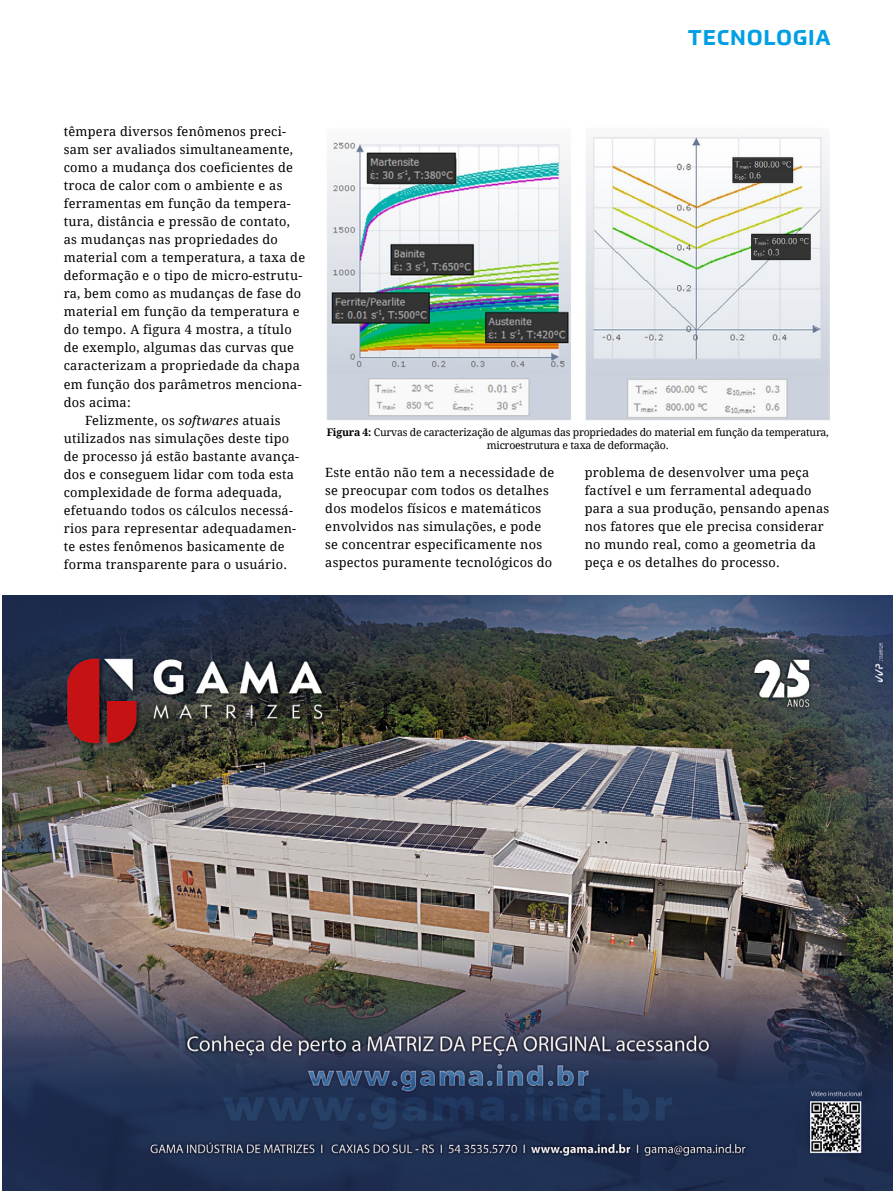
<style>
.page{position:relative;width:893px;height:1191px;background:#fff}
.page>*{position:absolute;margin:0;border:0;box-sizing:border-box;transform-origin:0 0}
.t1{font:700 21px "Prometo";letter-spacing:.06em;color:#009fe3}
.t2{font:12.75px/18px "Droid Serif";letter-spacing:.02em;color:#000}
.t3{font:10.5px/13.5px "Droid Serif";letter-spacing:-.02em;color:#000;text-align:center}
.s1{font-style:italic}
.s2{font-weight:700}
</style>
<div class="page">
<img style="left:327px;top:135px;width:502px;height:286px">
<img style="left:2px;top:595px;width:891px;height:596px">
<h1 class="t1" style="left:688px;top:24px;width:145px">TECNOLOGIA</h1>
<p class="t2" style="left:64px;top:123px;width:224px">têmpera diversos fenômenos preci-</p>
<p class="t2" style="left:64px;top:141px;width:231px">sam ser avaliados simultaneamente,</p>
<p class="t2" style="left:64px;top:159px;width:231px">como a mudança dos coeficientes de</p>
<p class="t2" style="left:64px;top:177px;width:220px">troca de calor com o ambiente e as</p>
<p class="t2" style="left:64px;top:195px;width:228px">ferramentas em função da tempera-</p>
<p class="t2" style="left:64px;top:213px;width:228px">tura, distância e pressão de contato,</p>
<p class="t2" style="left:64px;top:231px;width:216px">as mudanças nas propriedades do</p>
<p class="t2" style="left:64px;top:249px;width:243px">material com a temperatura, a taxa de</p>
<p class="t2" style="left:64px;top:267px;width:240px">deformação e o tipo de micro-estrutu-</p>
<p class="t2" style="left:64px;top:285px;width:239px">ra, bem como as mudanças de fase do</p>
<p class="t2" style="left:64px;top:303px;width:237px">material em função da temperatura e</p>
<p class="t2" style="left:64px;top:321px;width:229px">do tempo. A figura 4 mostra, a título</p>
<p class="t2" style="left:64px;top:339px;width:232px">de exemplo, algumas das curvas que</p>
<p class="t2" style="left:64px;top:357px;width:238px">caracterizam a propriedade da chapa</p>
<p class="t2" style="left:64px;top:375px;width:239px">em função dos parâmetros menciona-</p>
<p class="t2" style="left:64px;top:393px;width:68px">dos acima:</p>
<p class="t2" style="left:85px;top:411px;width:197px">Felizmente, os <span class="s1">softwares</span> atuais</p>
<p class="t2" style="left:64px;top:429px;width:227px">utilizados nas simulações deste tipo</p>
<p class="t2" style="left:64px;top:447px;width:237px">de processo já estão bastante avança-</p>
<p class="t2" style="left:64px;top:465px;width:232px">dos e conseguem lidar com toda esta</p>
<p class="t2" style="left:64px;top:483px;width:220px">complexidade de forma adequada,</p>
<p class="t2" style="left:64px;top:501px;width:231px">efetuando todos os cálculos necessá-</p>
<p class="t2" style="left:64px;top:519px;width:234px">rios para representar adequadamen-</p>
<p class="t2" style="left:64px;top:537px;width:223px">te estes fenômenos basicamente de</p>
<p class="t2" style="left:64px;top:555px;width:225px">forma transparente para o usuário.</p>
<p class="t3" style="left:327px;top:425px;width:504px"><span class="s2">Figura 4:</span> Curvas de caracterização de algumas das propriedades do material em função da temperatura, microestrutura e taxa de deformação.</p>
<p class="t2" style="left:325px;top:463px;width:230px">Este então não tem a necessidade de se preocupar com todos os detalhes dos modelos físicos e matemáticos envolvidos nas simulações, e pode se concentrar especificamente nos aspectos puramente tecnológicos do</p>
<p class="t2" style="left:585px;top:463px;width:246px">problema de desenvolver uma peça factível e um ferramental adequado para a sua produção, pensando apenas nos fatores que ele precisa considerar no mundo real, como a geometria da peça e os detalhes do processo.</p>
</div>
